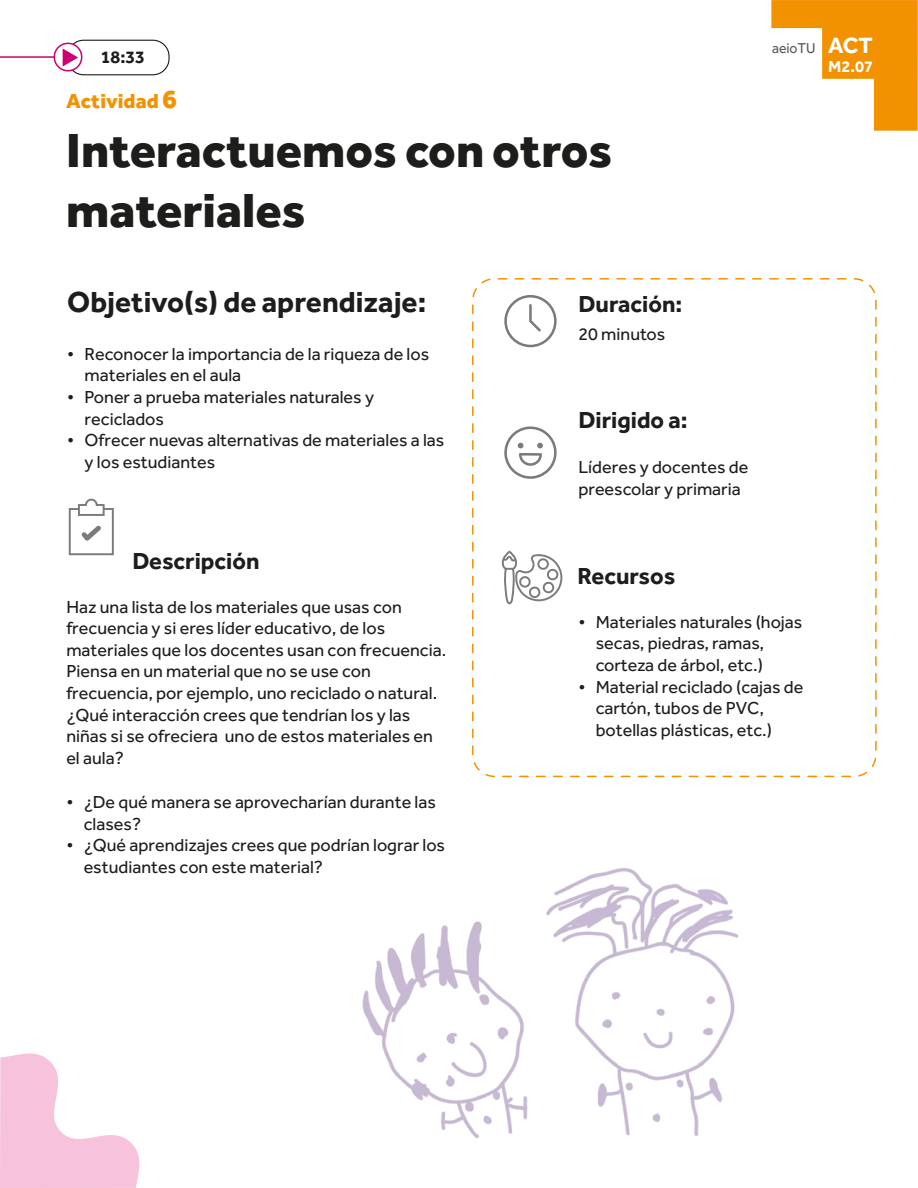
<style>
.page{position:relative;width:918px;height:1188px;background:#fff}
.page>*{position:absolute;margin:0;border:0;box-sizing:border-box;transform-origin:0 0}
.t1{font:800 49.5px/59.4px "Effra";color:#1d1d1b}
.t2{font:700 30px "Effra";color:#1d1d1b}
.t3{font:700 24px "Effra";color:#1d1d1b}
.t4{font:800 21px "Effra";color:#f39200}
.t5{font:18px/21.6px "Effra";color:#1d1d1b}
.t6{font:700 18px "Effra";color:#1d1d1b}
.t7{font:700 16.5px "Effra";color:#fff}
.t8{font:14.85px "Effra";color:#585857;scale:.94 1}
.s1{font-size:27px}
.s2{font-weight:700;font-size:22.8px;color:#fff}
</style>
<div class="page">
<svg style="left:771px;top:0;width:147px;height:131px"></svg>
<svg style="left:0;top:1053px;width:140px;height:135px"></svg>
<svg style="left:504px;top:295px;width:53px;height:52px"></svg>
<svg style="left:501px;top:550px;width:62px;height:55px"></svg>
<svg style="left:504px;top:426px;width:53px;height:53px"></svg>
<svg style="left:68px;top:498px;width:46px;height:58px"></svg>
<div style="left:472px;top:278px;width:405px;height:499px;border:2px dashed #f39200;border-radius:22px"></div>
<div style="left:67px;top:40px;width:103px;height:35px;border:1px solid #1d1d1b;border-radius:16px"></div>
<hr style="left:0;top:56px;width:55px;height:2px;background:#cc0070">
<svg style="left:54px;top:43px;width:28px;height:28px"></svg>
<div style="left:54px;top:43px;width:28px;height:29px;border:2px solid #cc0070;border-radius:50%"></div>
<svg style="left:63px;top:49px;width:15px;height:17px"></svg>
<img style="left:362px;top:868px;width:377px;height:270px">
<p class="t6" style="left:101px;top:46px;width:46px">18:33</p>
<p class="t4" style="left:66px;top:88px;width:112px">Actividad <span class="s1">6</span></p>
<h1 class="t1" style="left:66px;top:120px;width:548px">Interactuemos con otros materiales</h1>
<p class="t8" style="left:772px;top:39px;width:109px">aeioTU <span class="s2">ACT</span></p>
<p class="t7" style="left:828px;top:57px;width:46px">M2.07</p>
<h2 class="t2" style="left:67px;top:284px;width:360px">Objetivo(s) de aprendizaje:</h2>
<p class="t5" style="left:85px;top:343px;width:346px;text-indent:-17px">• Reconocer la importancia de la riqueza de los materiales en el aula</p>
<p class="t5" style="left:85px;top:386px;width:291px;text-indent:-17px">• Poner a prueba materiales naturales y reciclados</p>
<p class="t5" style="left:85px;top:429px;width:361px;text-indent:-17px">• Ofrecer nuevas alternativas de materiales a las y los estudiantes</p>
<h3 class="t3" style="left:132px;top:547px;width:129px">Descripción</h3>
<h3 class="t3" style="left:578px;top:289px;width:106px">Duración:</h3>
<p class="t5" style="left:578px;top:323px;width:88px">20 minutos</p>
<h3 class="t3" style="left:578px;top:405px;width:111px">Dirigido a:</h3>
<p class="t5" style="left:578px;top:456px;width:172px">Líderes y docentes de preescolar y primaria</p>
<h3 class="t3" style="left:577px;top:561px;width:99px">Recursos</h3>
<p class="t5" style="left:66px;top:596px;width:382px">Haz una lista de los materiales que usas con frecuencia y si eres líder educativo, de los materiales que los docentes usan con frecuencia.<br>Piensa en un material que no se use con frecuencia, por ejemplo, uno reciclado o natural. ¿Qué interacción crees que tendrían los y las niñas si se ofreciera uno de estos materiales en el aula?</p>
<p class="t5" style="left:84px;top:791px;width:354px;text-indent:-17px">• ¿De qué manera se aprovecharían durante las clases?</p>
<p class="t5" style="left:84px;top:834px;width:363px;text-indent:-17px">• ¿Qué aprendizajes crees que podrían lograr los estudiantes con este material?</p>
<p class="t5" style="left:596px;top:611px;width:208px;text-indent:-17px">• Materiales naturales (hojas secas, piedras, ramas, corteza de árbol, etc.)</p>
<p class="t5" style="left:596px;top:676px;width:209px;text-indent:-17px">• Material reciclado (cajas de cartón, tubos de PVC, botellas plásticas, etc.)</p>
</div>
